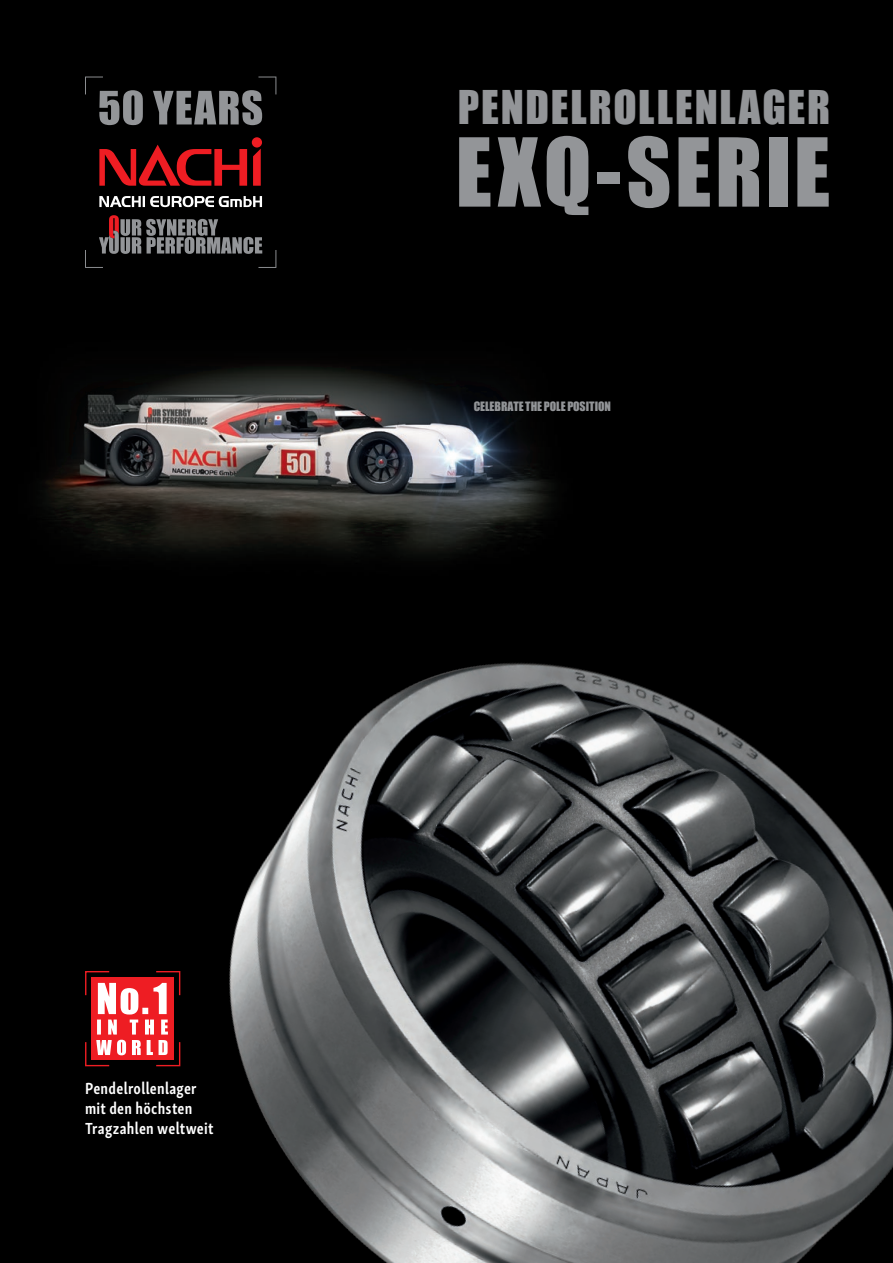
<style>
.page{position:relative;width:893px;height:1263px;background:#000}
.page>*{position:absolute;margin:0;border:0;box-sizing:border-box;transform-origin:0 0}
.t1{font:87.75px "Impact";letter-spacing:.04em;color:#939598}
.t2{font:42.75px "Impact";letter-spacing:.045em;color:#939598}
.t3{font:700 16.5px/19.8px "Skolar Sans Cp";letter-spacing:.02em;color:#fff}
.t4{font:11.85px "Impact";color:#939598}
</style>
<div class="page">
<img style="left:41px;top:259px;width:513px;height:297px">
<img style="left:229px;top:663px;width:664px;height:600px">
<svg style="left:85px;top:971px;width:96px;height:96px"></svg>
<svg style="left:85px;top:77px;width:191px;height:191px"></svg>
<h2 class="t2" style="left:458px;top:74px;width:374px">PENDELROLLENLAGER</h2>
<h1 class="t1" style="left:456px;top:104px;width:376px">EXQ-SERIE</h1>
<p class="t4" style="left:474px;top:398px;width:139px">CELEBRATE THE POLE POSITION</p>
<p class="t3" style="left:85px;top:1077px;width:130px">Pendelrollenlager mit den höchsten<br>Tragzahlen weltweit</p>
</div>
